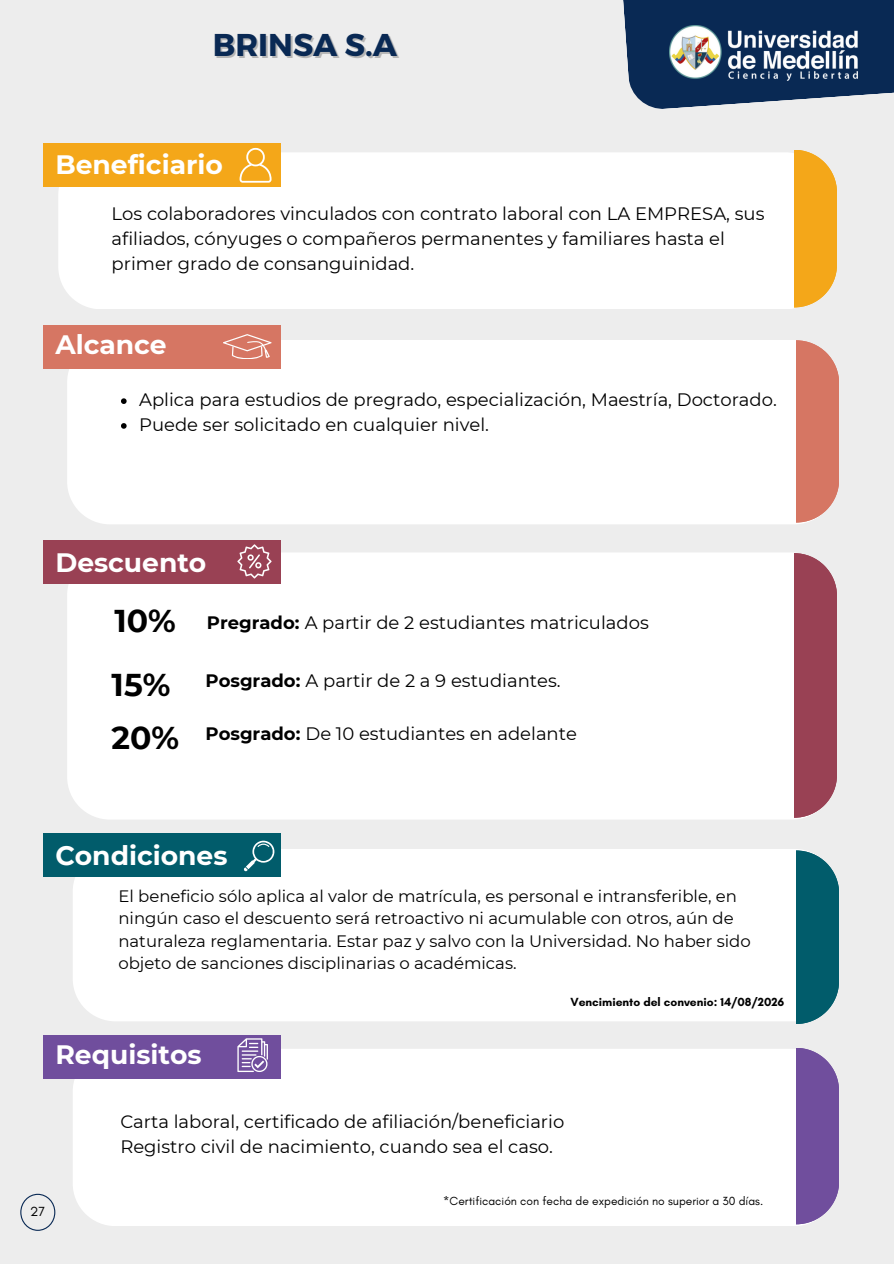
<style>
.page{position:relative;width:894px;height:1264px;background:#fff}
.page>*{position:absolute;margin:0;border:0;box-sizing:border-box;transform-origin:0 0}
.t1{font:700 31.5px "Montserrat";color:#092954}
.t2{font:700 31.5px "Montserrat";color:#000}
.t3{font:700 26.55px "Montserrat";color:#fff}
.t4{font:18px/24.8px "Montserrat";color:#000}
.t5{font:16.5px/22.5px "Montserrat";color:#000}
.t6{font:13.5px "Glacial Indifference";color:#000}
.t7{font:12px "Glacial Indifference";color:#000}
.t8{font:700 12px "Glacial Indifference";color:#000}
.s1{font-weight:700}
</style>
<div class="page">
<div style="left:0;top:0;width:893px;height:1263px;background:#ededed"></div>
<div style="left:67px;top:340px;width:739px;height:184px;background:#fff"></div>
<div style="left:58px;top:152px;width:742px;height:157px;background:#fff"></div>
<div style="left:67px;top:553px;width:738px;height:266px;background:#fff"></div>
<div style="left:73px;top:849px;width:728px;height:172px;background:#fff"></div>
<div style="left:73px;top:1049px;width:733px;height:177px;background:#fff"></div>
<div style="left:794px;top:150px;width:42px;height:157px;background:#f4a719"></div>
<svg style="left:794px;top:553px;width:42px;height:49px;fill:#994154"></svg>
<svg style="left:796px;top:850px;width:33px;height:16px"></svg>
<svg style="left:796px;top:1048px;width:35px;height:18px"></svg>
<div style="left:44px;top:143px;width:237px;height:44px;background:#f4a719"></div>
<div style="left:44px;top:325px;width:237px;height:43px;background:#d67663"></div>
<svg style="left:796px;top:340px;width:39px;height:25px"></svg>
<div style="left:796px;top:365px;width:42px;height:157px;background:#d67663"></div>
<div style="left:44px;top:540px;width:237px;height:43px;background:#994154"></div>
<div style="left:794px;top:660px;width:42px;height:157px;background:#994154"></div>
<div style="left:794px;top:602px;width:42px;height:157px;background:#994154"></div>
<div style="left:44px;top:833px;width:237px;height:43px;background:#015c6b"></div>
<div style="left:796px;top:866px;width:42px;height:158px;background:#015c6b"></div>
<div style="left:44px;top:1034px;width:237px;height:44px;background:#704e9d"></div>
<div style="left:796px;top:1066px;width:42px;height:158px;background:#704e9d"></div>
<svg style="left:623px;top:0;width:270px;height:109px;background:#294469"></svg>
<img style="left:669px;top:26px;width:188px;height:55px">
<svg style="left:239px;top:148px;width:32px;height:35px"></svg>
<svg style="left:223px;top:334px;width:48px;height:25px"></svg>
<svg style="left:237px;top:544px;width:34px;height:34px"></svg>
<svg style="left:244px;top:840px;width:31px;height:31px"></svg>
<svg style="left:237px;top:1038px;width:31px;height:34px"></svg>
<svg style="left:121px;top:398px;width:6px;height:6px"></svg>
<svg style="left:121px;top:423px;width:6px;height:6px"></svg>
<svg style="left:20px;top:1193px;width:35px;height:37px"></svg>
<h3 class="t1" style="left:213px;top:25px;width:186px">BRINSA S.A</h3>
<p class="t3" style="left:55px;top:149px;width:169px">Beneficiario</p>
<p class="t4" style="left:112px;top:202px;width:654px">Los colaboradores vinculados con contrato laboral con LA EMPRESA, sus afiliados, cónyuges o compañeros permanentes y familiares hasta el primer grado de consanguinidad.</p>
<p class="t3" style="left:55px;top:329px;width:113px">Alcance</p>
<p class="t4" style="left:139px;top:387px;width:639px">Aplica para estudios de pregrado, especialización, Maestría, Doctorado.</p>
<h3 class="t4" style="left:139px;top:412px;width:351px">Puede ser solicitado en cualquier nivel.</h3>
<p class="t3" style="left:55px;top:546px;width:152px">Descuento</p>
<p class="t2" style="left:114px;top:601px;width:63px">10%</p>
<h3 class="t2" style="left:112px;top:665px;width:60px">15%</h3>
<p class="t4" style="left:207px;top:610px;width:443px"><span class="s1">Pregrado:</span> A partir de 2 estudiantes matriculados</p>
<p class="t4" style="left:205px;top:667px;width:356px"><span class="s1">Posgrado:</span> A partir de 2 a 9 estudiantes.</p>
<h4 class="t2" style="left:112px;top:718px;width:69px">20%</h4>
<h4 class="t4" style="left:205px;top:721px;width:373px"><span class="s1">Posgrado:</span> De 10 estudiantes en adelante</h4>
<p class="t3" style="left:55px;top:839px;width:174px">Condiciones</p>
<h4 class="t5" style="left:118px;top:884px;width:633px">El beneficio sólo aplica al valor de matrícula, es personal e intransferible, en ningún caso el descuento será retroactivo ni acumulable con otros, aún de naturaleza reglamentaria. Estar paz y salvo con la Universidad. No haber sido objeto de sanciones disciplinarias o académicas.</h4>
<h2 class="t3" style="left:55px;top:1038px;width:148px">Requisitos</h2>
<h2 class="t8" style="left:570px;top:994px;width:215px">Vencimiento del convenio: 14/08/2026</h2>
<h2 class="t6" style="left:30px;top:1203px;width:16px">27</h2>
<h1 class="t4" style="left:120px;top:1109px;width:445px">Carta laboral, certificado de afiliación/beneficiario<br>Registro civil de nacimiento, cuando sea el caso.</h1>
<h4 class="t7" style="left:443px;top:1193px;width:321px">*Certificación con fecha de expedición no superior a 30 días.</h4>
</div>
